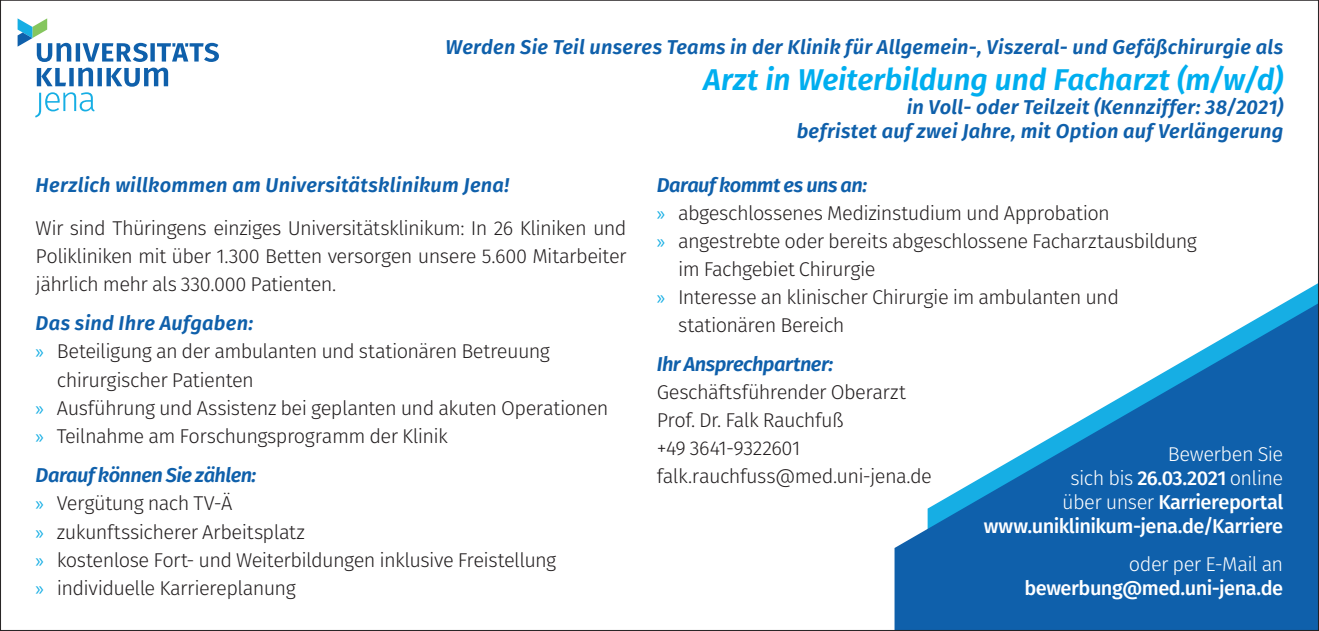
<style>
.page{position:relative;width:1319px;height:631px;background:#fff}
.page>*{position:absolute;margin:0;border:0;box-sizing:border-box;transform-origin:0 0}
.t1{font:italic 600 30px "Fira Sans";letter-spacing:-.005em;color:#00aeef}
.t2{font:300 20px/28.2px "Fira Sans";letter-spacing:-.03em;color:#231f20}
.t3{font:italic 600 20px/24px "Fira Sans";letter-spacing:.015em;color:#0f60ab;text-align:right}
.t4{font:500 20px/24px "Fira Sans";letter-spacing:-.025em;color:#fff;text-align:right}
.t5{font:italic 600 20px "Fira Sans";letter-spacing:-.025em;color:#0f60ab}
.t6{font:300 20px "Fira Sans";letter-spacing:-.03em;color:#fff}
.s1{font-family:"Myriad Pro";font-weight:400;color:#16aee4}
.s2{font-weight:600;font-style:italic;color:#0f60ab}
.s3{font-weight:300}
</style>
<div class="page">
<svg style="left:18px;top:18px;width:201px;height:100px"></svg>
<svg style="left:894px;top:303px;width:422px;height:326px;fill:#0f60ab"></svg>
<p class="t3" style="left:445px;top:37px;width:839px">Werden Sie Teil unseres Teams in der Klinik für Allgemein-, Viszeral- und Gefäßchirurgie als</p>
<h1 class="t1" style="left:703px;top:69px;width:581px">Arzt in Weiterbildung und Facharzt (m/w/d)</h1>
<p class="t3" style="left:796px;top:97px;width:488px">in Voll- oder Teilzeit (Kennziffer: 38/2021)<br>befristet auf zwei Jahre, mit Option auf Verlängerung</p>
<p class="t3" style="left:36px;top:175px;width:475px">Herzlich willkommen am Universitätsklinikum Jena!</p>
<p class="t2" style="left:36px;top:216px;width:592px;text-align:justify">Wir sind Thüringens einziges Universitätsklinikum: In 26 Kliniken und Polikliniken mit über 1.300 Betten versorgen unsere 5.600 Mitarbeiter jährlich mehr als 330.000 Patienten.</p>
<p class="t3" style="left:36px;top:313px;width:219px">Das sind Ihre Aufgaben:</p>
<p class="t2" style="left:36px;top:339px;width:516px"><span class="s1">»</span> Beteiligung an der ambulanten und stationären Betreuung</p>
<p class="t2" style="left:57px;top:368px;width:198px">chirurgischer Patienten</p>
<p class="t2" style="left:36px;top:396px;width:574px"><span class="s1">»</span> Ausführung und Assistenz bei geplanten und akuten Operationen</p>
<p class="t2" style="left:36px;top:424px;width:414px"><span class="s1">»</span> Teilnahme am Forschungsprogramm der Klinik</p>
<p class="t2" style="left:36px;top:463px;width:522px"><span class="s2">Darauf können Sie zählen:<br></span><span class="s1">»</span> Vergütung nach TV-Ä<br><span class="s1">»</span> zukunftssicherer Arbeitsplatz<br><span class="s1">»</span> kostenlose Fort- und Weiterbildungen inklusive Freistellung <span class="s1">»</span> individuelle Karriereplanung</p>
<p class="t5" style="left:657px;top:178px;width:212px">Darauf kommt es uns an:</p>
<p class="t2" style="left:657px;top:201px;width:455px"><span class="s1">»</span> abgeschlossenes Medizinstudium und Approbation</p>
<p class="t2" style="left:657px;top:229px;width:542px"><span class="s1">»</span> angestrebte oder bereits abgeschlossene Facharztausbildung</p>
<p class="t2" style="left:678px;top:257px;width:199px">im Fachgebiet Chirurgie</p>
<p class="t2" style="left:657px;top:285px;width:464px"><span class="s1">»</span> Interesse an klinischer Chirurgie im ambulanten und</p>
<p class="t2" style="left:678px;top:313px;width:168px">stationären Bereich</p>
<p class="t5" style="left:657px;top:357px;width:178px">Ihr Ansprechpartner:</p>
<p class="t2" style="left:657px;top:380px;width:277px">Geschäftsführender Oberarzt<br>Prof. Dr. Falk Rauchfuß<br>+49 3641-9322601 falk.rauchfuss@med.uni-jena.de</p>
<p class="t4" style="left:983px;top:441px;width:301px"><span class="s3">Bewerben Sie<br>sich bis</span> 26.03.2021 <span class="s3">online<br>über unser</span> Karriereportal www.uniklinikum-jena.de/Karriere</p>
<p class="t6" style="left:1129px;top:558px;width:156px">oder per E-Mail an</p>
<p class="t4" style="left:1024px;top:575px;width:260px">bewerbung@med.uni-jena.de</p>
</div>
